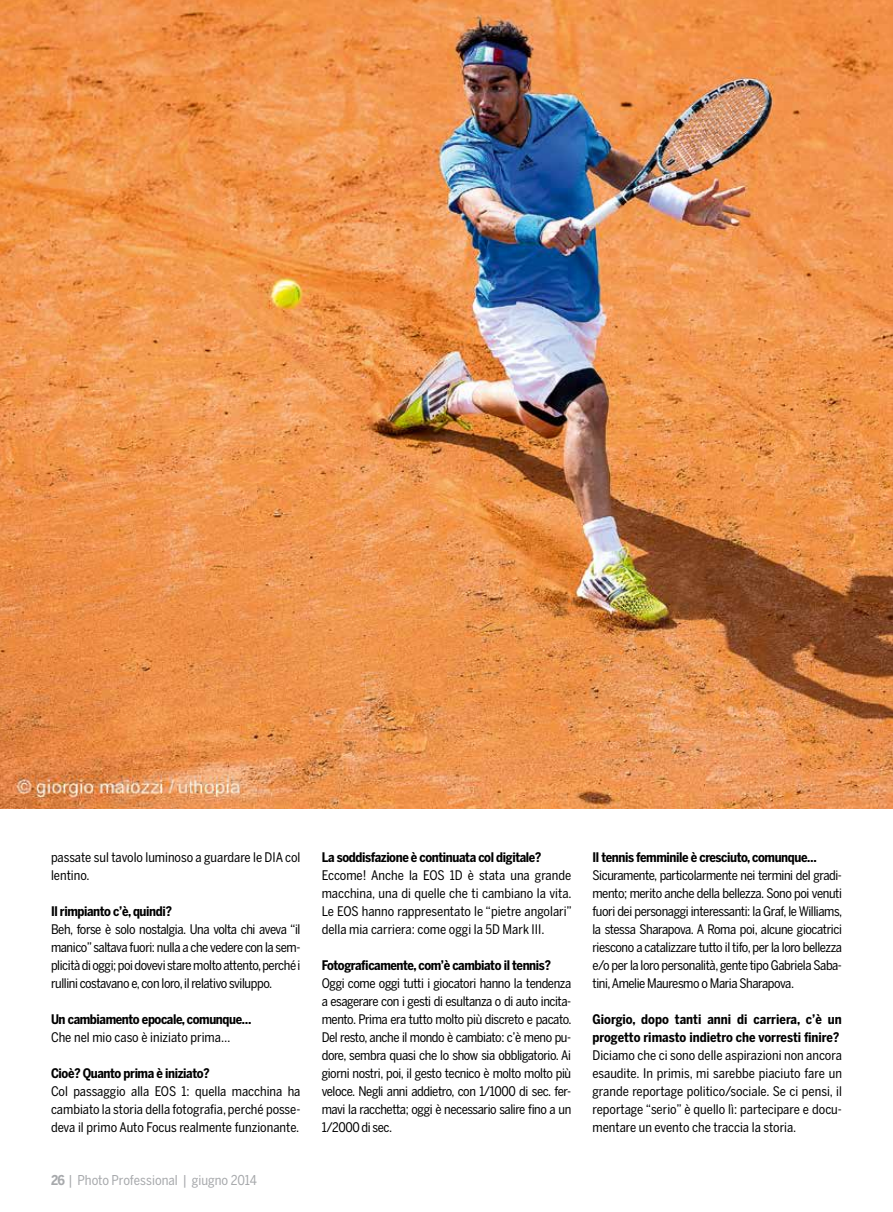
<style>
.page{position:relative;width:893px;height:1212px;background:#fff}
.page>*{position:absolute;margin:0;border:0;box-sizing:border-box;transform-origin:0 0}
.t1{font:13.5px "Benton Sans Cond";letter-spacing:-.005em;color:#a7a9ac}
.t2{font:13.2px/18px "Benton Sans Cond";letter-spacing:-.01em;color:#000;text-align:justify}
.t3{font:700 13.2px "Benton Sans Cond";letter-spacing:-.03em;color:#000}
.t4{font:700 13.2px/18px "Benton Sans Cond";color:#000}
.s1{font-weight:700}
</style>
<div class="page">
<img style="left:0;top:0;width:893px;height:808px">
<p class="t2" style="left:51px;top:848px;width:251px">passate sul tavolo luminoso a guardare le DIA col lentino.</p>
<p class="t3" style="left:51px;top:904px;width:122px">Il rimpianto c’è, quindi?</p>
<p class="t2" style="left:51px;top:920px;width:251px">Beh, forse è solo nostalgia. Una volta chi aveva “il manico” saltava fuori: nulla a che vedere con la sem&shy;plicità di oggi; poi dovevi stare molto attento, perché i rullini costavano e, con loro, il relativo sviluppo.</p>
<p class="t3" style="left:51px;top:1012px;width:202px">Un cambiamento epocale, comunque…</p>
<p class="t2" style="left:51px;top:1028px;width:181px">Che nel mio caso è iniziato prima…</p>
<p class="t3" style="left:51px;top:1066px;width:160px">Cioè? Quanto prima è iniziato?</p>
<p class="t2" style="left:51px;top:1082px;width:251px">Col passaggio alla EOS 1: quella macchina ha cambiato la storia della fotografia, perché posse&shy;deva il primo Auto Focus realmente funzionante.</p>
<p class="t1" style="left:51px;top:1172px;width:207px"><span class="s1">26</span> | Photo Professional | giugno 2014</p>
<p class="t3" style="left:322px;top:850px;width:221px">La soddisfazione è continuata col digitale?</p>
<p class="t2" style="left:322px;top:866px;width:252px">Eccome! Anche la EOS 1D è stata una grande macchina, una di quelle che ti cambiano la vita.<br>Le EOS hanno rappresentato le “pietre angolari” della mia carriera: come oggi la 5D Mark III.</p>
<p class="t3" style="left:322px;top:958px;width:231px">Fotograficamente, com’è cambiato il tennis?</p>
<p class="t2" style="left:322px;top:974px;width:251px">Oggi come oggi tutti i giocatori hanno la tendenza a esagerare con i gesti di esultanza o di auto incita&shy;mento. Prima era tutto molto più discreto e pacato.<br>Del resto, anche il mondo è cambiato: c’è meno pu&shy;dore, sembra quasi che lo show sia obbligatorio. Ai giorni nostri, poi, il gesto tecnico è molto molto più veloce. Negli anni addietro, con 1/1000 di sec. fer&shy;mavi la racchetta; oggi è necessario salire fino a un 1/2000 di sec.</p>
<p class="t3" style="left:592px;top:850px;width:226px">Il tennis femminile è cresciuto, comunque…</p>
<p class="t2" style="left:592px;top:866px;width:251px">Sicuramente, particolarmente nei termini del gradi&shy;mento; merito anche della bellezza. Sono poi venuti fuori dei personaggi interessanti: la Graf, le Williams, la stessa Sharapova. A Roma poi, alcune giocatrici riescono a catalizzare tutto il tifo, per la loro bellezza e/o per la loro personalità, gente tipo Gabriela Saba&shy;tini, Amelie Mauresmo o Maria Sharapova.</p>
<p class="t4" style="left:592px;top:1010px;width:251px">Giorgio, dopo tanti anni di carriera, c’è un progetto rimasto indietro che vorresti finire?</p>
<p class="t2" style="left:592px;top:1046px;width:251px">Diciamo che ci sono delle aspirazioni non ancora esaudite. In primis, mi sarebbe piaciuto fare un grande reportage politico/sociale. Se ci pensi, il reportage “serio” è quello lì: partecipare e docu&shy;mentare un evento che traccia la storia.</p>
</div>
